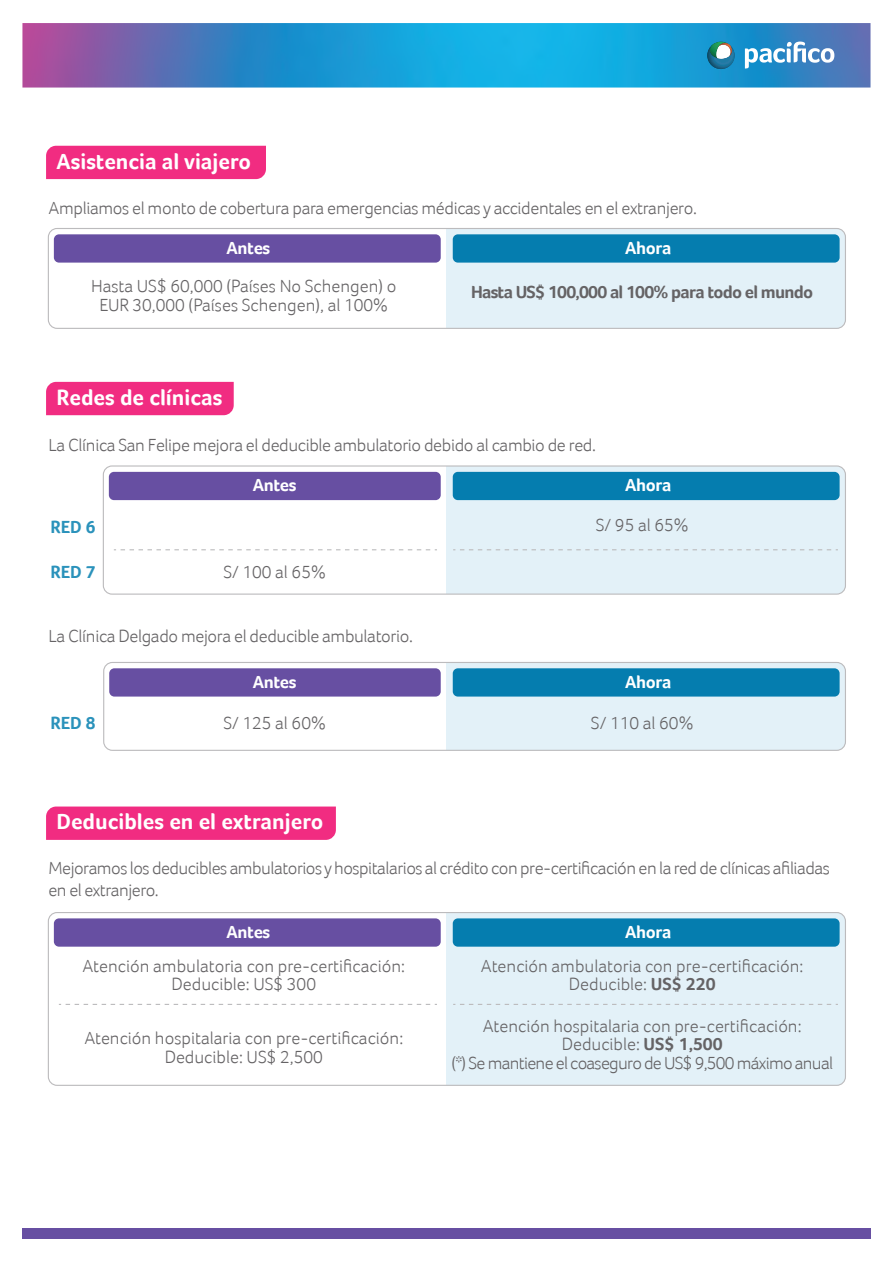
<style>
.page{position:relative;width:893px;height:1263px;background:#fff}
.page>*{position:absolute;margin:0;border:0;box-sizing:border-box;transform-origin:0 0}
.t1{font:700 22.5px "Foco";color:#fff}
.t2{font:300 18px/21.3px "Foco";letter-spacing:-.02em;color:#656365}
.t3{font:300 18px/18.3px "Foco";color:#656365;text-align:center}
.t4{font:700 18px "Foco";letter-spacing:-.02em;color:#fff}
.t5{font:700 18px "Foco";letter-spacing:-.04em;color:#656365}
.t6{font:700 18px "Foco";color:#2a92bb}
.s1{font-weight:700}
</style>
<div class="page">
<img style="left:22px;top:23px;width:848px;height:65px">
<svg style="left:707px;top:42px;width:28px;height:27px"></svg>
<svg style="left:745px;top:42px;width:89px;height:27px"></svg>
<div style="left:22px;top:1228px;width:848px;height:10px;background:#674fa2"></div>
<div style="left:446px;top:228px;width:399px;height:100px;background:#e3f1f8"></div>
<div style="left:46px;top:146px;width:220px;height:33px;background:#f12c81"></div>
<div style="left:46px;top:382px;width:188px;height:33px;background:#f12c81"></div>
<div style="left:48px;top:228px;width:798px;height:101px;border:1px solid #bcbbbd;border-radius:9px"></div>
<div style="left:54px;top:234px;width:387px;height:29px;background:#674fa2;border-radius:5px"></div>
<div style="left:453px;top:234px;width:387px;height:29px;background:#057daf;border-radius:5px"></div>
<div style="left:446px;top:912px;width:399px;height:173px;background:#e3f1f8"></div>
<div style="left:46px;top:806px;width:290px;height:34px;background:#f12c81"></div>
<div style="left:48px;top:912px;width:798px;height:174px;border:1px solid #bcbbbd;border-radius:9px"></div>
<div style="left:54px;top:918px;width:387px;height:29px;background:#674fa2;border-radius:5px"></div>
<div style="left:453px;top:918px;width:387px;height:29px;background:#057daf;border-radius:5px"></div>
<div style="left:446px;top:662px;width:399px;height:88px;background:#e3f1f8"></div>
<div style="left:103px;top:662px;width:743px;height:89px;border:1px solid #bcbbbd;border-radius:9px"></div>
<div style="left:109px;top:668px;width:332px;height:28px;background:#674fa2;border-radius:5px"></div>
<div style="left:453px;top:668px;width:387px;height:28px;background:#057daf;border-radius:5px"></div>
<div style="left:446px;top:466px;width:399px;height:128px;background:#e3f1f8"></div>
<div style="left:103px;top:465px;width:743px;height:130px;border:1px solid #bcbbbd;border-radius:9px"></div>
<div style="left:109px;top:472px;width:332px;height:28px;background:#674fa2;border-radius:5px"></div>
<div style="left:453px;top:472px;width:387px;height:28px;background:#057daf;border-radius:5px"></div>
<svg style="left:114px;top:549px;width:323px;height:1px"></svg>
<svg style="left:453px;top:549px;width:385px;height:1px"></svg>
<svg style="left:59px;top:1004px;width:378px;height:1px"></svg>
<svg style="left:453px;top:1004px;width:385px;height:1px"></svg>
<p class="t1" style="left:57px;top:148px;width:196px">Asistencia al viajero</p>
<p class="t2" style="left:49px;top:197px;width:650px">Ampliamos el monto de cobertura para emergencias médicas y accidentales en el extranjero.</p>
<p class="t4" style="left:226px;top:237px;width:45px">Antes</p>
<p class="t4" style="left:625px;top:237px;width:48px">Ahora</p>
<p class="t3" style="left:91px;top:277px;width:307px">Hasta US$ 60,000 (Países No Schengen) o<br>EUR 30,000 (Países Schengen), al 100%</p>
<p class="t5" style="left:471px;top:282px;width:344px">Hasta US$ 100,000 al 100% para todo el mundo</p>
<p class="t1" style="left:57px;top:384px;width:167px">Redes de clínicas</p>
<p class="t2" style="left:49px;top:434px;width:549px">La Clínica San Felipe mejora el deducible ambulatorio debido al cambio de red.</p>
<p class="t6" style="left:50px;top:516px;width:47px">RED 6</p>
<p class="t6" style="left:50px;top:562px;width:47px">RED 7</p>
<p class="t4" style="left:253px;top:474px;width:45px">Antes</p>
<p class="t4" style="left:625px;top:474px;width:48px">Ahora</p>
<p class="t2" style="left:223px;top:562px;width:104px">S/ 100 al 65%</p>
<p class="t2" style="left:596px;top:514px;width:94px">S/ 95 al 65%</p>
<p class="t2" style="left:49px;top:625px;width:366px">La Clínica Delgado mejora el deducible ambulatorio.</p>
<p class="t6" style="left:50px;top:712px;width:47px">RED 8</p>
<p class="t4" style="left:253px;top:671px;width:45px">Antes</p>
<p class="t4" style="left:625px;top:671px;width:48px">Ahora</p>
<p class="t2" style="left:223px;top:712px;width:104px">S/ 125 al 60%</p>
<p class="t2" style="left:591px;top:712px;width:104px">S/ 110 al 60%</p>
<p class="t1" style="left:57px;top:809px;width:268px">Deducibles en el extranjero</p>
<p class="t2" style="left:49px;top:857px;width:783px">Mejoramos los deducibles ambulatorios y hospitalarios al crédito con pre-certificación en la red de clínicas afiliadas en el extranjero.</p>
<p class="t4" style="left:226px;top:921px;width:45px">Antes</p>
<p class="t4" style="left:625px;top:921px;width:48px">Ahora</p>
<p class="t3" style="left:83px;top:956px;width:324px">Atención ambulatoria con pre-certificación:<br>Deducible: US$ 300</p>
<p class="t3" style="left:481px;top:956px;width:324px">Atención ambulatoria con pre-certificación:<br>Deducible: <span class="s1">US$ 220</span></p>
<p class="t3" style="left:84px;top:1029px;width:320px">Atención hospitalaria con pre-certificación:<br>Deducible: US$ 2,500</p>
<p class="t3" style="left:451px;top:1017px;width:383px">Atención hospitalaria con pre-certificación:<br>Deducible: <span class="s1">US$ 1,500<br></span>(*) Se mantiene el coaseguro de US$ 9,500 máximo anual</p>
</div>
